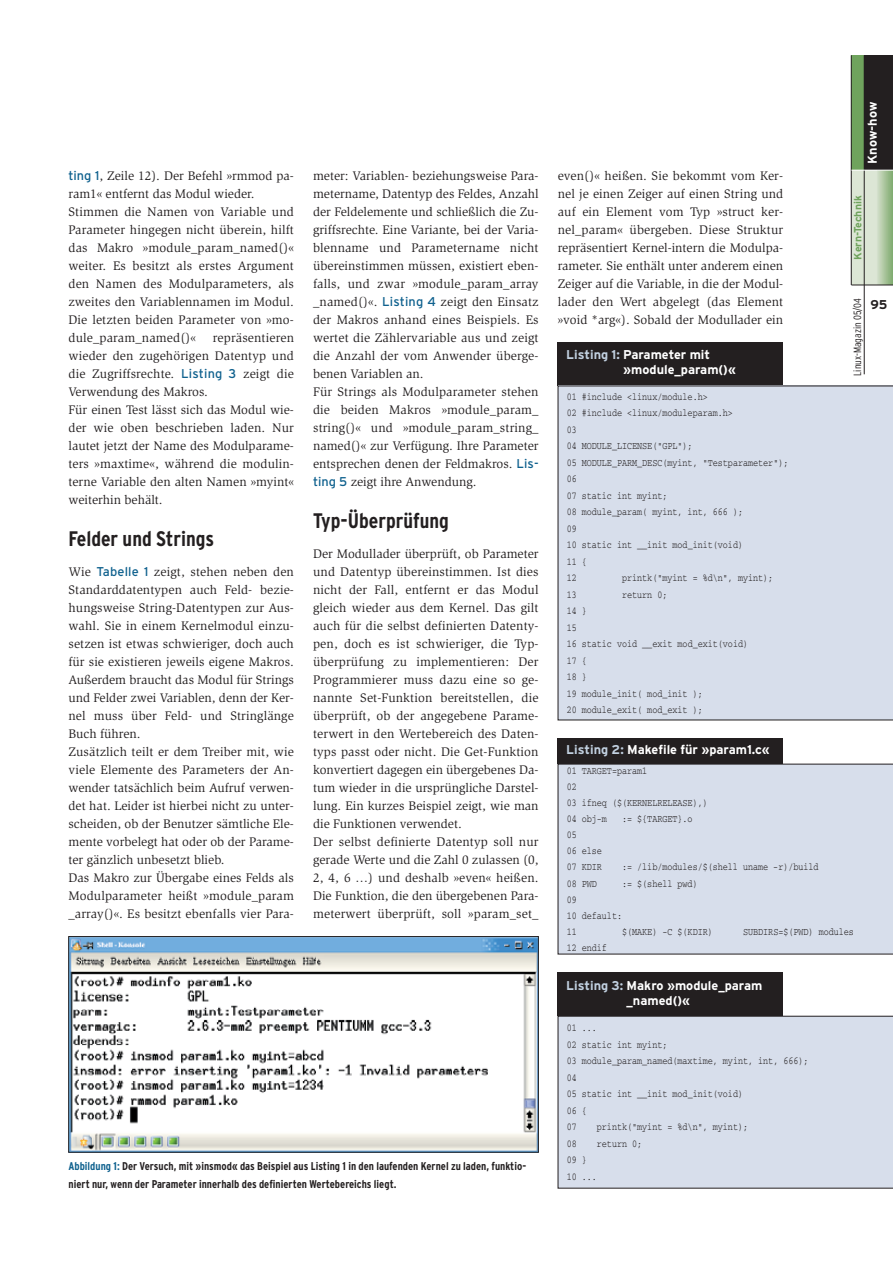
<style>
.page{position:relative;width:893px;height:1262px;background:#fff}
.page>*{position:absolute;margin:0;border:0;box-sizing:border-box;transform-origin:0 0}
.t1{font:700 condensed 21px "Interstate";color:#231f20}
.t2{font:12.75px/18px "Slimbach";letter-spacing:.01em;color:#231f20}
.t3{font:700 12.75px/15px "Interstate";color:#fff}
.t4{font:700 12.75px "Interstate";color:#231f20}
.t5{font:700 condensed 11.25px/18px "Interstate";color:#231f20}
.t6{font:10.5px/16.5px "Courier";color:#231f20;scale:.8 1}
.t7{font:300 condensed 10.5px "Interstate";color:#231f20}
.t8{font:700 10.5px "Interstate";color:#6fa35d}
.s1{font-family:"Interstate";color:#0f618e}
.s2{color:#0f618e}
.s3{color:#c1d0e0}
</style>
<div class="page">
<div style="left:851px;top:55px;width:41px;height:230px;background:#6fa35d"></div>
<div style="left:864px;top:55px;width:28px;height:115px;background:#231f20"></div>
<div style="left:851px;top:170px;width:25px;height:115px;background:#dce6d5"></div>
<svg style="left:876px;top:171px;width:16px;height:114px;background:#adc7a1"></svg>
<hr style="left:851px;top:55px;width:1px;height:230px;background:#231f20">
<hr style="left:863px;top:55px;width:1px;height:319px;background:#231f20">
<hr style="left:851px;top:170px;width:41px;height:1px;background:#fff">
<hr style="left:851px;top:285px;width:41px;height:1px;background:#231f20">
<div style="left:557px;top:738px;width:226px;height:26px;background:#231f20"></div>
<div style="left:557px;top:764px;width:335px;height:190px;background:#d7deeb"></div>
<div style="left:557px;top:342px;width:226px;height:44px;background:#231f20"></div>
<div style="left:557px;top:386px;width:335px;height:334px;background:#d7deeb"></div>
<img style="left:70px;top:938px;width:466px;height:212px">
<div style="left:68px;top:936px;width:470px;height:216px;border:1px solid #231f20"></div>
<div style="left:557px;top:972px;width:226px;height:44px;background:#231f20"></div>
<div style="left:557px;top:1016px;width:335px;height:172px;background:#d7deeb"></div>
<p class="t2" style="left:68px;top:168px;width:227px"><span class="s1">ting 1</span>, Zeile 12). Der Befehl »rmmod pa&shy;ram1« entfernt das Modul wieder.<br>Stimmen die Namen von Variable und Parameter hingegen nicht überein, hilft das Makro »module_param_named()« weiter. Es besitzt als erstes Argument den Namen des Modulparameters, als zweites den Variablennamen im Modul.<br>Die letzten beiden Parameter von »mo&shy;dule_param_named()«</p>
<p class="t2" style="left:68px;top:330px;width:227px;text-indent:144px">repräsentieren wieder den zugehörigen Datentyp und die Zugriffsrechte. <span class="s1">Listing 3</span> zeigt die<br>Verwendung des Makros.<br>Für einen Test lässt sich das Modul wie&shy;der wie oben beschrieben laden. Nur lautet jetzt der Name des Modulparame&shy;ters »maxtime«, während die modulin&shy;terne Variable den alten Namen »myint« weiterhin behält.</p>
<h1 class="t1" style="left:68px;top:531px;width:147px">Felder und Strings</h1>
<p class="t2" style="left:68px;top:564px;width:227px">Wie <span class="s1">Tabelle 1</span> zeigt, stehen neben den Standarddatentypen auch Feld- bezie&shy;hungsweise String-Datentypen zur Aus&shy;wahl. Sie in einem Kernelmodul einzu&shy;setzen ist etwas schwieriger, doch auch für sie existieren jeweils eigene Makros.<br>Außerdem braucht das Modul für Strings und Felder zwei Variablen, denn der Ker&shy;nel muss über Feld- und Stringlänge Buch führen.<br>Zusätzlich teilt er dem Treiber mit, wie viele Elemente des Parameters der An&shy;wender tatsächlich beim Aufruf verwen&shy;det hat. Leider ist hierbei nicht zu unter&shy;scheiden, ob der Benutzer sämtliche Ele&shy;mente vorbelegt hat oder ob der Parame&shy;ter gänzlich unbesetzt blieb.<br>Das Makro zur Übergabe eines Felds als Modulparameter heißt »module_param _array()«. Es besitzt ebenfalls vier Para-</p>
<p class="t2" style="left:313px;top:168px;width:227px">meter: Variablen- beziehungsweise Para&shy;metername, Datentyp des Feldes, Anzahl der Feldelemente und schließlich die Zu&shy;griffsrechte. Eine Variante, bei der Varia&shy;blenname und Parametername nicht übereinstimmen müssen, existiert eben&shy;falls, und zwar »module_param_array _named()«. <span class="s1">Listing 4</span> zeigt den Einsatz der Makros anhand eines Beispiels. Es wertet die Zählervariable aus und zeigt die Anzahl der vom Anwender überge&shy;benen Variablen an.<br>Für Strings als Modulparameter stehen die beiden Makros »module_param_ string()« und »module_param_string_ named()« zur Verfügung. Ihre Parameter entsprechen denen der Feldmakros. <span class="s1">Lis&shy;ting 5</span> zeigt ihre Anwendung.</p>
<h1 class="t1" style="left:313px;top:513px;width:137px">Typ-Überprüfung</h1>
<p class="t2" style="left:313px;top:546px;width:227px">Der Modullader überprüft, ob Parameter und Datentyp übereinstimmen. Ist dies nicht der Fall, entfernt er das Modul gleich wieder aus dem Kernel. Das gilt auch für die selbst definierten Datenty&shy;pen, doch es ist schwieriger, die Typ&shy;überprüfung zu implementieren: Der Programmierer muss dazu eine so ge&shy;nannte Set-Funktion bereitstellen, die überprüft, ob der angegebene Parame&shy;terwert in den Wertebereich des Daten&shy;typs passt oder nicht. Die Get-Funktion konvertiert dagegen ein übergebenes Da&shy;tum wieder in die ursprüngliche Darstel&shy;lung. Ein kurzes Beispiel zeigt, wie man die Funktionen verwendet.<br>Der selbst definierte Datentyp soll nur gerade Werte und die Zahl 0 zulassen (0, 2, 4, 6 …) und deshalb »even« heißen.<br>Die Funktion, die den übergebenen Para&shy;meterwert überprüft, soll »param_set_</p>
<p class="t5" style="left:68px;top:1158px;width:459px"><span class="s2">Abbildung 1:</span> Der Versuch, mit »insmod« das Beispiel aus Listing 1 in den laufenden Kernel zu laden, funktio&shy;niert nur, wenn der Parameter innerhalb des definierten Wertebereichs liegt.</p>
<p class="t2" style="left:557px;top:168px;width:227px;text-align:justify">even()« heißen. Sie bekommt vom Ker&shy;nel je einen Zeiger auf einen String und auf ein Element vom Typ »struct ker&shy;nel_param« übergeben. Diese Struktur repräsentiert Kernel-intern die Modulpa&shy;rameter. Sie enthält unter anderem einen Zeiger auf die Variable, in die der Modul&shy;lader den Wert abgelegt (das Element »void *arg«). Sobald der Modullader ein</p>
<p class="t3" style="left:623px;top:348px;width:114px;text-indent:-57px"><span class="s3">Listing 1:</span> Parameter mit »module_param()«</p>
<p class="t6" style="left:567px;top:389px;width:278px">01 #include &lt;linux/module.h&gt;<br>02 #include &lt;linux/moduleparam.h&gt;<br>03<br>04 MODULE_LICENSE("GPL");<br>05 MODULE_PARM_DESC(myint, "Testparameter");<br>06<br>07 static int myint;<br>08 module_param( myint, int, 666 );<br>09<br>10 static int __init mod_init(void)<br>11 {<br>12</p>
<p class="t6" style="left:622px;top:570px;width:190px">printk("myint = %d\n", myint);</p>
<p class="t6" style="left:567px;top:587px;width:14px">13</p>
<p class="t6" style="left:622px;top:587px;width:58px">return 0;</p>
<p class="t6" style="left:567px;top:603px;width:228px">14 }<br>15<br>16 static void __exit mod_exit(void)<br>17 {<br>18 }<br>19 module_init( mod_init );<br>20 module_exit( mod_exit );</p>
<p class="t3" style="left:566px;top:743px;width:205px"><span class="s3">Listing 2:</span> Makefile für »param1.c«</p>
<p class="t6" style="left:567px;top:763px;width:178px;line-height:16px">01 TARGET=param1<br>02<br>03 ifneq ($(KERNELRELEASE),)<br>04 obj-m</p>
<p class="t6" style="left:622px;top:811px;width:90px">:= ${TARGET}.o</p>
<p class="t6" style="left:567px;top:828px;width:45px;line-height:16px">05<br>06 else<br>07 KDIR</p>
<p class="t6" style="left:622px;top:859px;width:247px">:= /lib/modules/$(shell uname -r)/build</p>
<p class="t3" style="left:865px;top:164px;width:63px;rotate:-90deg">Know-how</p>
<p class="t8" style="left:853px;top:259px;width:65px;rotate:-90deg">Kern-Technik</p>
<p class="t7" style="left:853px;top:376px;width:79px;rotate:-90deg">Linux-Magazin 05/04</p>
<p class="t4" style="left:870px;top:300px;width:18px">95</p>
<p class="t6" style="left:567px;top:875px;width:39px">08 PWD</p>
<p class="t6" style="left:622px;top:875px;width:96px">:= $(shell pwd)</p>
<p class="t6" style="left:567px;top:892px;width:71px;line-height:16px">09<br>10 default:<br>11</p>
<p class="t6" style="left:622px;top:924px;width:115px">$(MAKE) -C $(KDIR)</p>
<p class="t6" style="left:743px;top:924px;width:140px">SUBDIRS=$(PWD) modules</p>
<p class="t6" style="left:567px;top:940px;width:52px">12 endif</p>
<p class="t3" style="left:626px;top:978px;width:137px;text-indent:-60px"><span class="s3">Listing 3:</span> Makro »module_param _named()«</p>
<p class="t6" style="left:567px;top:1020px;width:304px">01 ...<br>02 static int myint;<br>03 module_param_named(maxtime, myint, int, 666);<br>04<br>05 static int __init mod_init(void)<br>06 {<br>07</p>
<p class="t6" style="left:597px;top:1119px;width:190px">printk("myint = %d\n", myint);</p>
<p class="t6" style="left:567px;top:1136px;width:14px">08</p>
<p class="t6" style="left:597px;top:1136px;width:58px">return 0;</p>
<p class="t6" style="left:567px;top:1152px;width:39px">09 }<br>10 ...</p>
</div>
